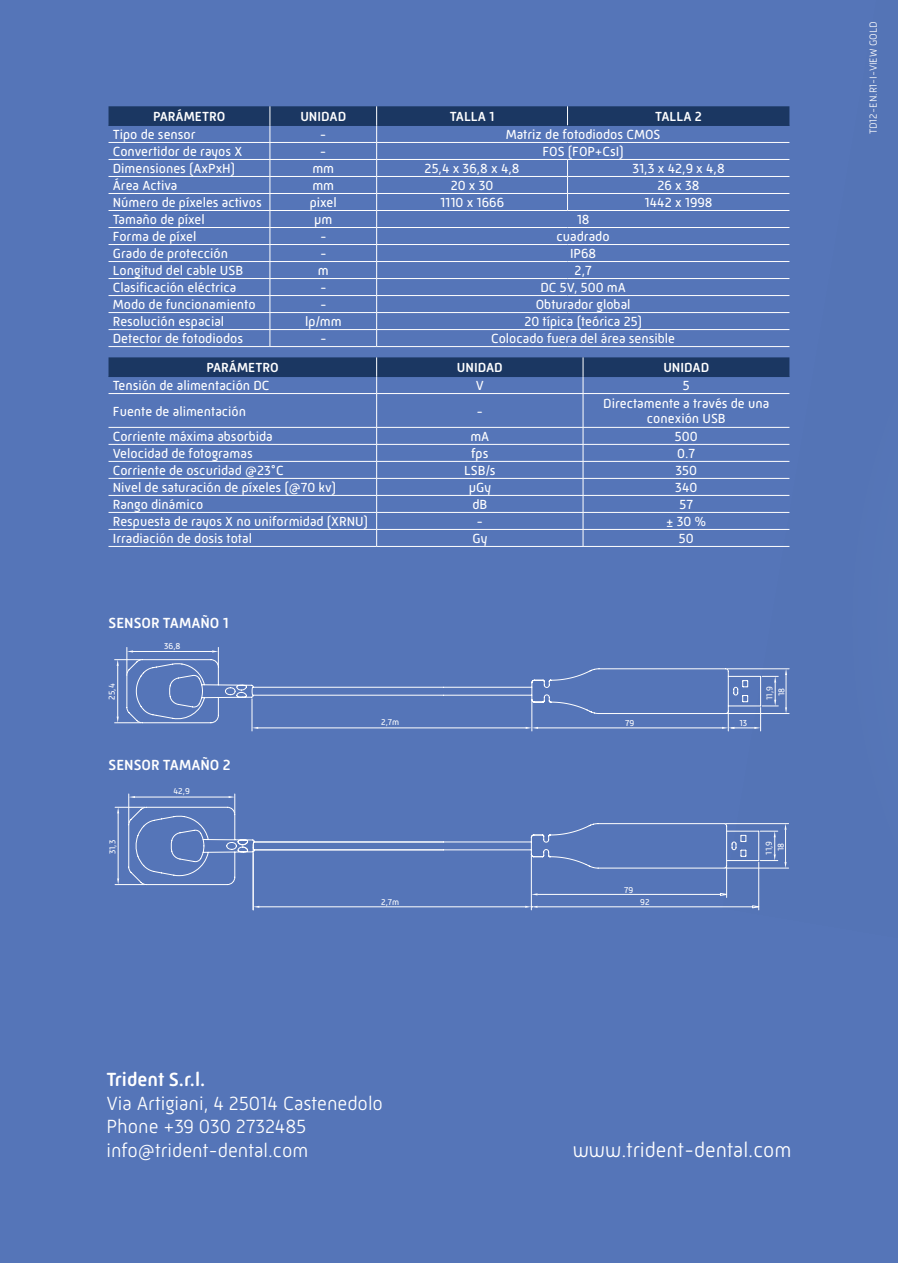
<style>
.page{position:relative;width:898px;height:1263px;background:#fff}
.page>*{position:absolute;margin:0;border:0;box-sizing:border-box;transform-origin:0 0}
.t1{font:300 21px "Mic 32 New Rounded";color:#fff}
.t2{font:300 19.5px/23.4px "Mic 32 New Rounded";color:#fff}
.t3{font:500 19.5px "Mic 32 New Rounded";color:#fff}
.t4{font:500 15px "Mic 32 New Rounded";color:#fff}
.t5{font:13.5px/15px "Mic 32 New Rounded";color:#fff;text-align:center}
.t6{font:500 13.5px "Mic 32 New Rounded";color:#fff}
.t7{font:300 10.5px "Mic 32 New Rounded";color:#fff}
.t8{font:8.7px "Mic 32 New Rounded";color:#fff}
</style>
<div class="page">
<div style="left:0;top:0;width:897px;height:1263px;background:#5575b8"></div>
<hr style="left:108px;top:393px;width:268px;height:1px;background:#fff">
<hr style="left:376px;top:393px;width:207px;height:1px;background:#fff">
<hr style="left:376px;top:394px;width:1px;height:33px;background:#fff">
<hr style="left:583px;top:393px;width:206px;height:1px;background:#fff">
<hr style="left:582px;top:394px;width:1px;height:33px;background:#fff">
<hr style="left:108px;top:427px;width:268px;height:1px;background:#fff">
<hr style="left:376px;top:427px;width:207px;height:1px;background:#fff">
<hr style="left:583px;top:427px;width:206px;height:1px;background:#fff">
<hr style="left:108px;top:444px;width:268px;height:1px;background:#fff">
<hr style="left:376px;top:444px;width:207px;height:1px;background:#fff">
<hr style="left:583px;top:444px;width:206px;height:1px;background:#fff">
<hr style="left:108px;top:461px;width:268px;height:1px;background:#fff">
<hr style="left:376px;top:461px;width:207px;height:1px;background:#fff">
<hr style="left:583px;top:461px;width:206px;height:1px;background:#fff">
<hr style="left:108px;top:478px;width:268px;height:1px;background:#fff">
<hr style="left:376px;top:478px;width:207px;height:1px;background:#fff">
<hr style="left:583px;top:478px;width:206px;height:1px;background:#fff">
<hr style="left:108px;top:495px;width:268px;height:1px;background:#fff">
<hr style="left:376px;top:495px;width:207px;height:1px;background:#fff">
<hr style="left:583px;top:495px;width:206px;height:1px;background:#fff">
<hr style="left:108px;top:512px;width:268px;height:1px;background:#fff">
<hr style="left:376px;top:512px;width:207px;height:1px;background:#fff">
<hr style="left:583px;top:512px;width:206px;height:1px;background:#fff">
<hr style="left:108px;top:529px;width:268px;height:1px;background:#fff">
<hr style="left:376px;top:529px;width:207px;height:1px;background:#fff">
<svg style="left:376px;top:428px;width:1px;height:118px"></svg>
<hr style="left:583px;top:529px;width:206px;height:1px;background:#fff">
<svg style="left:582px;top:428px;width:1px;height:118px"></svg>
<svg style="left:108px;top:357px;width:614px;height:36px"></svg>
<hr style="left:108px;top:546px;width:268px;height:1px;background:#fff">
<hr style="left:376px;top:546px;width:207px;height:1px;background:#fff">
<hr style="left:583px;top:546px;width:206px;height:1px;background:#fff">
<svg style="left:108px;top:106px;width:614px;height:240px"></svg>
<hr style="left:567px;top:329px;width:222px;height:1px;background:#fff">
<hr style="left:108px;top:346px;width:162px;height:1px;background:#fff">
<hr style="left:270px;top:346px;width:106px;height:1px;background:#fff">
<hr style="left:376px;top:346px;width:191px;height:1px;background:#fff">
<hr style="left:567px;top:346px;width:222px;height:1px;background:#fff">
<svg style="left:115px;top:647px;width:607px;height:84px"></svg>
<hr style="left:115px;top:807px;width:30px;height:1px;background:#fff">
<hr style="left:115px;top:884px;width:30px;height:1px;background:#fff">
<hr style="left:118px;top:813px;width:1px;height:65px;background:#fff">
<hr style="left:135px;top:797px;width:93px;height:1px;background:#fff">
<svg style="left:128px;top:794px;width:7px;height:12px"></svg>
<svg style="left:228px;top:794px;width:7px;height:12px"></svg>
<svg style="left:128px;top:806px;width:403px;height:79px"></svg>
<hr style="left:253px;top:853px;width:1px;height:57px;background:#fff">
<hr style="left:531px;top:856px;width:1px;height:54px;background:#fff">
<hr style="left:259px;top:906px;width:266px;height:1px;background:#fff">
<hr style="left:537px;top:894px;width:183px;height:1px;background:#fff">
<hr style="left:537px;top:906px;width:215px;height:1px;background:#fff">
<svg style="left:525px;top:906px;width:12px;height:2px"></svg>
<svg style="left:252px;top:823px;width:470px;height:46px"></svg>
<img style="left:722px;top:106px;width:68px;height:805px">
<p class="t6" style="left:153px;top:109px;width:74px">PARÁMETRO</p>
<p class="t6" style="left:300px;top:109px;width:47px">UNIDAD</p>
<p class="t6" style="left:449px;top:109px;width:46px">TALLA 1</p>
<p class="t6" style="left:655px;top:109px;width:48px">TALLA 2</p>
<p class="t5" style="left:113px;top:127px;width:84px">Tipo de sensor</p>
<p class="t5" style="left:320px;top:127px;width:8px">-</p>
<p class="t5" style="left:505px;top:127px;width:156px">Matriz de fotodiodos CMOS</p>
<p class="t5" style="left:113px;top:144px;width:131px">Convertidor de rayos X</p>
<p class="t5" style="left:320px;top:144px;width:8px">-</p>
<p class="t5" style="left:542px;top:144px;width:83px">FOS (FOP+CsI)</p>
<p class="t5" style="left:113px;top:161px;width:124px">Dimensiones (AxPxH)</p>
<p class="t5" style="left:312px;top:161px;width:23px">mm</p>
<p class="t5" style="left:424px;top:161px;width:96px">25,4 x 36,8 x 4,8</p>
<p class="t5" style="left:632px;top:161px;width:94px">31,3 x 42,9 x 4,8</p>
<p class="t5" style="left:113px;top:178px;width:66px">Área Activa</p>
<p class="t5" style="left:312px;top:178px;width:23px">mm</p>
<p class="t5" style="left:450px;top:178px;width:44px">20 x 30</p>
<p class="t5" style="left:657px;top:178px;width:44px">26 x 38</p>
<p class="t5" style="left:113px;top:195px;width:150px">Número de píxeles activos</p>
<p class="t5" style="left:310px;top:195px;width:29px">pixel</p>
<p class="t5" style="left:440px;top:195px;width:66px">1110 x 1666</p>
<p class="t5" style="left:644px;top:195px;width:69px">1442 x 1998</p>
<p class="t5" style="left:113px;top:212px;width:93px">Tamaño de píxel</p>
<p class="t5" style="left:314px;top:212px;width:20px">µm</p>
<p class="t5" style="left:576px;top:212px;width:14px">18</p>
<p class="t5" style="left:113px;top:229px;width:85px">Forma de píxel</p>
<p class="t5" style="left:320px;top:229px;width:8px">-</p>
<p class="t5" style="left:556px;top:229px;width:54px">cuadrado</p>
<p class="t5" style="left:113px;top:246px;width:117px">Grado de protección</p>
<p class="t5" style="left:320px;top:246px;width:8px">-</p>
<p class="t5" style="left:570px;top:246px;width:28px">IP68</p>
<p class="t5" style="left:113px;top:263px;width:132px">Longitud del cable USB</p>
<p class="t5" style="left:318px;top:263px;width:12px">m</p>
<p class="t5" style="left:574px;top:263px;width:19px">2,7</p>
<p class="t5" style="left:113px;top:280px;width:125px">Clasificación eléctrica</p>
<p class="t5" style="left:320px;top:280px;width:8px">-</p>
<p class="t5" style="left:540px;top:280px;width:87px">DC 5V, 500 mA</p>
<p class="t5" style="left:113px;top:297px;width:144px">Modo de funcionamiento</p>
<p class="t5" style="left:320px;top:297px;width:8px">-</p>
<p class="t5" style="left:535px;top:297px;width:96px">Obturador global</p>
<p class="t5" style="left:113px;top:314px;width:113px">Resolución espacial</p>
<p class="t5" style="left:305px;top:314px;width:38px">lp/mm</p>
<p class="t5" style="left:524px;top:314px;width:119px">20 típica (teórica 25)</p>
<p class="t5" style="left:113px;top:331px;width:132px">Detector de fotodiodos</p>
<p class="t5" style="left:320px;top:331px;width:8px">-</p>
<p class="t5" style="left:491px;top:331px;width:185px">Colocado fuera del área sensible</p>
<p class="t6" style="left:206px;top:360px;width:74px">PARÁMETRO</p>
<p class="t6" style="left:456px;top:360px;width:47px">UNIDAD</p>
<p class="t6" style="left:663px;top:360px;width:47px">UNIDAD</p>
<p class="t5" style="left:113px;top:378px;width:158px">Tensión de alimentación DC</p>
<p class="t5" style="left:475px;top:378px;width:10px">V</p>
<p class="t5" style="left:682px;top:378px;width:8px">5</p>
<p class="t5" style="left:113px;top:403px;width:135px">Fuente de alimentación</p>
<p class="t5" style="left:476px;top:403px;width:8px">-</p>
<p class="t5" style="left:603px;top:396px;width:167px">Directamente a través de una conexión USB</p>
<p class="t5" style="left:113px;top:429px;width:161px">Corriente máxima absorbida</p>
<p class="t5" style="left:470px;top:429px;width:21px">mA</p>
<p class="t5" style="left:674px;top:429px;width:24px">500</p>
<p class="t5" style="left:113px;top:446px;width:141px">Velocidad de fotogramas</p>
<p class="t5" style="left:471px;top:446px;width:19px">fps</p>
<p class="t5" style="left:677px;top:446px;width:19px">0.7</p>
<p class="t5" style="left:113px;top:463px;width:172px">Corriente de oscuridad @23°C</p>
<p class="t5" style="left:464px;top:463px;width:33px">LSB/s</p>
<p class="t5" style="left:675px;top:463px;width:23px">350</p>
<p class="t5" style="left:113px;top:480px;width:225px">Nivel de saturación de píxeles (@70 kv)</p>
<p class="t5" style="left:468px;top:480px;width:24px">µGy</p>
<p class="t5" style="left:675px;top:480px;width:24px">340</p>
<p class="t5" style="left:113px;top:497px;width:92px">Rango dinámico</p>
<p class="t5" style="left:472px;top:497px;width:16px">dB</p>
<p class="t5" style="left:679px;top:497px;width:15px">57</p>
<p class="t5" style="left:113px;top:514px;width:257px">Respuesta de rayos X no uniformidad (XRNU)</p>
<p class="t5" style="left:476px;top:514px;width:8px">-</p>
<p class="t5" style="left:665px;top:514px;width:42px">± 30 %</p>
<p class="t5" style="left:113px;top:531px;width:141px">Irradiación de dosis total</p>
<p class="t5" style="left:472px;top:531px;width:16px">Gy</p>
<p class="t5" style="left:678px;top:531px;width:16px">50</p>
<p class="t4" style="left:109px;top:614px;width:122px">SENSOR TAMAÑO 1</p>
<p class="t8" style="left:107px;top:700px;width:18px;rotate:-90deg">25,4</p>
<p class="t8" style="left:164px;top:641px;width:18px">36,8</p>
<p class="t4" style="left:109px;top:756px;width:124px">SENSOR TAMAÑO 2</p>
<p class="t8" style="left:107px;top:854px;width:16px;rotate:-90deg">31,3</p>
<p class="t8" style="left:173px;top:786px;width:18px">42,9</p>
<p class="t8" style="left:381px;top:717px;width:20px">2,7m</p>
<p class="t8" style="left:381px;top:897px;width:20px">2,7m</p>
<h2 class="t3" style="left:106px;top:1069px;width:100px">Trident S.r.l.</h2>
<h2 class="t2" style="left:106px;top:1091px;width:278px">Via Artigiani, 4 25014 Castenedolo<br>Phone +39 030 2732485 info@trident-dental.com</h2>
<p class="t8" style="left:625px;top:718px;width:11px">79</p>
<p class="t8" style="left:739px;top:718px;width:9px">13</p>
<p class="t8" style="left:764px;top:700px;width:15px;rotate:-90deg">11,9</p>
<p class="t8" style="left:776px;top:696px;width:10px;rotate:-90deg">18</p>
<p class="t8" style="left:624px;top:885px;width:11px">79</p>
<p class="t8" style="left:640px;top:897px;width:11px">92</p>
<p class="t8" style="left:763px;top:855px;width:15px;rotate:-90deg">11,9</p>
<p class="t8" style="left:775px;top:851px;width:10px;rotate:-90deg">18</p>
<h1 class="t1" style="left:572px;top:1137px;width:220px">www.trident-dental.com</h1>
<p class="t7" style="left:866px;top:134px;width:115px;rotate:-90deg">TD12-EN.R1-I-VIEW GOLD</p>
</div>
